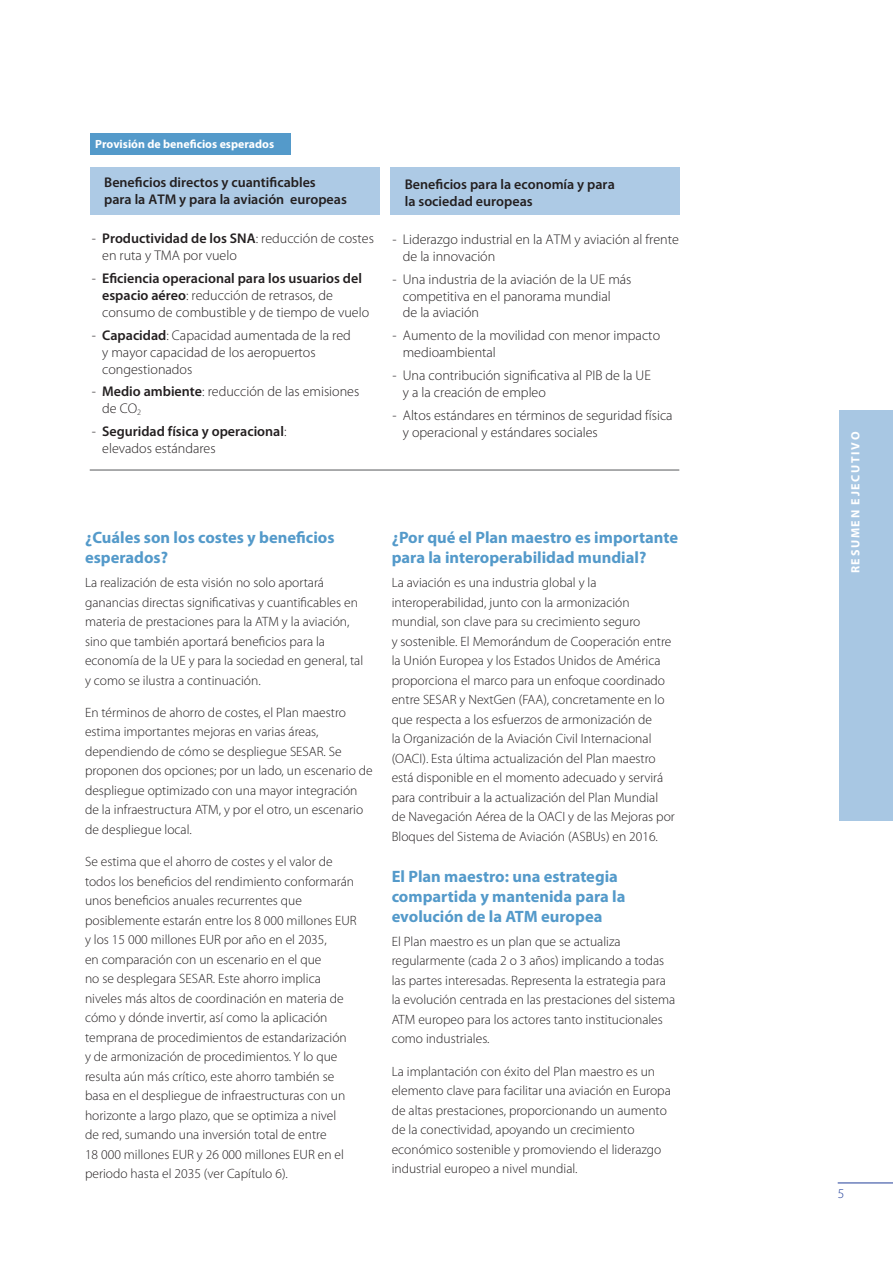
<style>
.page{position:relative;width:893px;height:1263px;background:#fff}
.page>*{position:absolute;margin:0;border:0;box-sizing:border-box;transform-origin:0 0}
.Executive_summary_ti{font:700 16.5px/19.8px "Myriad Pro";color:#549aca}
.t1{font:300 14.1px/17px "Myriad Pro";color:#231f20}
.t2{font:600 14.1px/17px "Myriad Pro";color:#231f20}
.Exe-summary-body{font:300 13.5px/19.5px "Myriad Pro";color:#231f20}
.t3{font:300 13.5px "Myriad Pro";color:#223f99}
.t4{font:700 12px "Myriad Pro";letter-spacing:.14em;color:#fff}
.t5{font:700 11.85px "Myriad Pro";color:#fff}
.s1{font-weight:600}
.s2{font-weight:300}
</style>
<div class="page">
<div style="left:839px;top:410px;width:54px;height:411px;background:#a8c7e3"></div>
<hr style="left:838px;top:1182px;width:55px;height:1px;background:#223f99">
<div style="left:90px;top:133px;width:200px;height:22px;background:#549aca"></div>
<div style="left:90px;top:168px;width:290px;height:47px;background:#adcae5"></div>
<div style="left:390px;top:168px;width:290px;height:47px;background:#adcae5"></div>
<hr style="left:90px;top:470px;width:589px;height:1px;background:#57585a">
<p class="t5" style="left:95px;top:137px;width:181px">Provisión de beneficios esperados</p>
<p class="t2" style="left:104px;top:174px;width:244px">Beneficios directos y cuantificables<br>para la ATM y para la aviación europeas</p>
<p class="t2" style="left:405px;top:176px;width:211px">Beneficios para la economía y para la sociedad europeas</p>
<p class="t1" style="left:102px;top:230px;width:273px;text-indent:-10px">- <span class="s1">Productividad de los SNA</span>: reducción de costes en ruta y TMA por vuelo</p>
<p class="t1" style="left:102px;top:270px;width:268px;text-indent:-10px">- <span class="s1">Eficiencia operacional para los usuarios del espacio aéreo</span>: reducción de retrasos, de consumo de combustible y de tiempo de vuelo</p>
<p class="t1" style="left:102px;top:327px;width:250px;text-indent:-10px">- <span class="s1">Capacidad</span>: Capacidad aumentada de la red y mayor capacidad de los aeropuertos congestionados</p>
<p class="t1" style="left:102px;top:383px;width:259px;text-indent:-10px">- <span class="s1">Medio ambiente</span>: reducción de las emisiones de CO<sub>2</sub></p>
<p class="t2" style="left:102px;top:423px;width:186px;text-indent:-10px"><span class="s2">-</span> Seguridad física y operacional<span class="s2">: elevados estándares</span></p>
<p class="t1" style="left:403px;top:231px;width:278px;text-indent:-10px">- Liderazgo industrial en la ATM y aviación al frente de la innovación</p>
<p class="t1" style="left:403px;top:271px;width:230px;text-indent:-10px">- Una industria de la aviación de la UE más competitiva en el panorama mundial<br>de la aviación</p>
<p class="t1" style="left:403px;top:327px;width:259px;text-indent:-10px">- Aumento de la movilidad con menor impacto medioambiental</p>
<p class="t1" style="left:403px;top:367px;width:250px;text-indent:-10px">- Una contribución significativa al PIB de la UE y a la creación de empleo</p>
<p class="t1" style="left:403px;top:407px;width:271px;text-indent:-10px">- Altos estándares en términos de seguridad física y operacional y estándares sociales</p>
<p class="Executive_summary_ti" style="left:85px;top:528px;width:251px">¿Cuáles son los costes y beneficios esperados?</p>
<p class="Exe-summary-body" style="left:85px;top:573px;width:280px">La realización de esta visión no solo aportará ganancias directas significativas y cuantificables en materia de prestaciones para la ATM y la aviación, sino que también aportará beneficios para la economía de la UE y para la sociedad en general, tal y como se ilustra a continuación.</p>
<p class="Exe-summary-body" style="left:85px;top:703px;width:289px">En términos de ahorro de costes, el Plan maestro estima importantes mejoras en varias áreas, dependiendo de cómo se despliegue SESAR. Se proponen dos opciones; por un lado, un escenario de despliegue optimizado con una mayor integración de la infraestructura ATM, y por el otro, un escenario de despliegue local.</p>
<p class="Exe-summary-body" style="left:85px;top:852px;width:273px">Se estima que el ahorro de costes y el valor de todos los beneficios del rendimiento conformarán unos beneficios anuales recurrentes que posiblemente estarán entre los 8 000 millones EUR y los 15 000 millones EUR por año en el 2035,<br>en comparación con un escenario en el que<br>no se desplegara SESAR. Este ahorro implica niveles más altos de coordinación en materia de cómo y dónde invertir, así como la aplicación temprana de procedimientos de estandarización<br>y de armonización de procedimientos. Y lo que resulta aún más crítico, este ahorro también se basa en el despliegue de infraestructuras con un horizonte a largo plazo, que se optimiza a nivel<br>de red, sumando una inversión total de entre<br>18 000 millones EUR y 26 000 millones EUR en el periodo hasta el 2035 (ver Capítulo 6).</p>
<p class="Executive_summary_ti" style="left:392px;top:528px;width:288px">¿Por qué el Plan maestro es importante para la interoperabilidad mundial?</p>
<p class="Exe-summary-body" style="left:392px;top:573px;width:285px">La aviación es una industria global y la interoperabilidad, junto con la armonización mundial, son clave para su crecimiento seguro<br>y sostenible. El Memorándum de Cooperación entre la Unión Europea y los Estados Unidos de América proporciona el marco para un enfoque coordinado entre SESAR y NextGen (FAA), concretamente en lo que respecta a los esfuerzos de armonización de<br>la Organización de la Aviación Civil Internacional (OACI). Esta última actualización del Plan maestro está disponible en el momento adecuado y servirá para contribuir a la actualización del Plan Mundial de Navegación Aérea de la OACI y de las Mejoras por Bloques del Sistema de Aviación (ASBUs) en 2016.</p>
<p class="Executive_summary_ti" style="left:392px;top:867px;width:235px">El Plan maestro: una estrategia compartida y mantenida para la evolución de la ATM europea</p>
<p class="Exe-summary-body" style="left:392px;top:932px;width:285px">El Plan maestro es un plan que se actualiza regularmente (cada 2 o 3 años) implicando a todas las partes interesadas. Representa la estrategia para la evolución centrada en las prestaciones del sistema ATM europeo para los actores tanto institucionales como industriales.</p>
<p class="Exe-summary-body" style="left:392px;top:1061px;width:281px">La implantación con éxito del Plan maestro es un elemento clave para facilitar una aviación en Europa de altas prestaciones, proporcionando un aumento de la conectividad, apoyando un crecimiento económico sostenible y promoviendo el liderazgo industrial europeo a nivel mundial.</p>
<p class="t4" style="left:849px;top:573px;width:143px;rotate:-90deg">RESUMEN EJECUTIVO</p>
<p class="t3" style="left:838px;top:1186px;width:8px">5</p>
</div>
